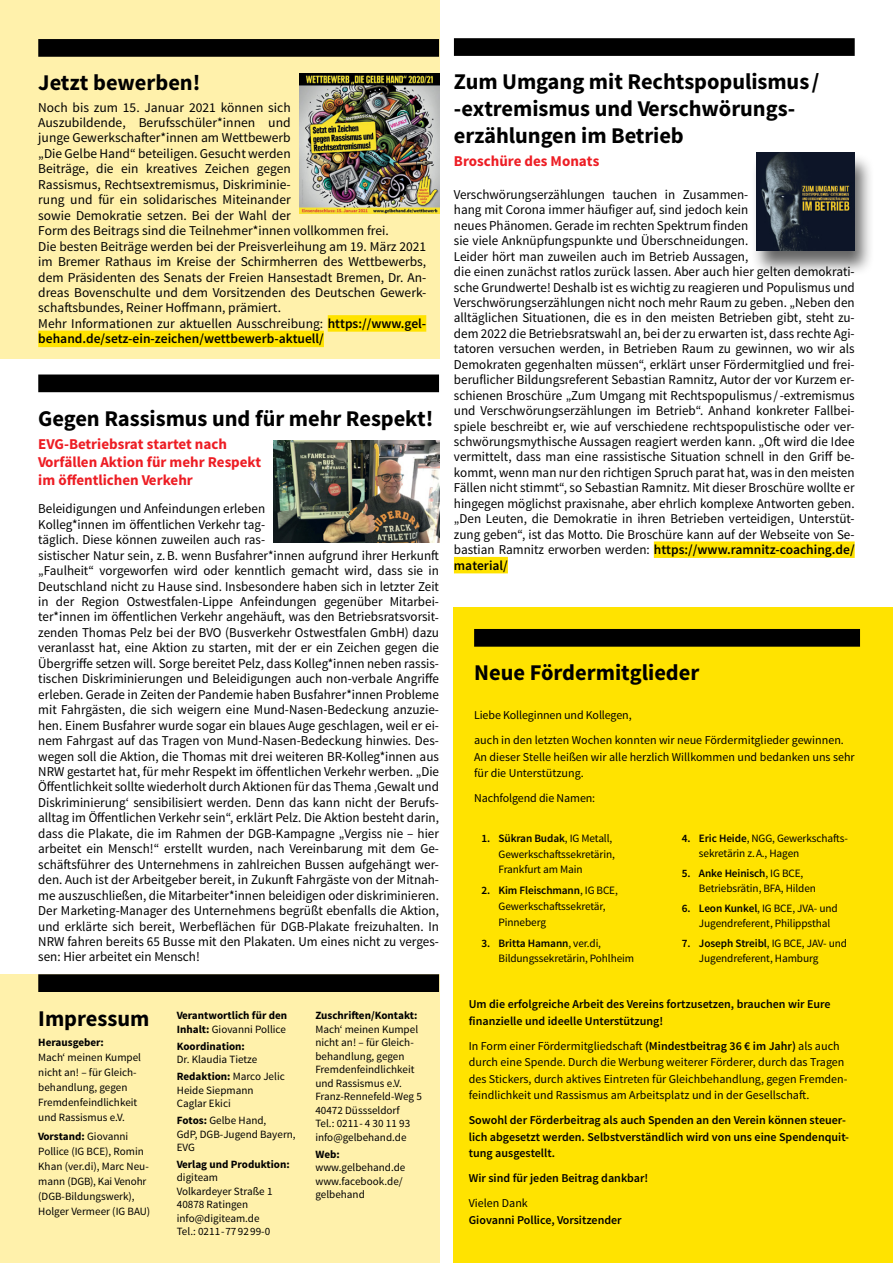
<style>
.page{position:relative;width:893px;height:1263px;background:#fff}
.page>*{position:absolute;margin:0;border:0;box-sizing:border-box;transform-origin:0 0}
.t1{font:700 22.5px/26.5px "Source Sans Pro";letter-spacing:-.005em;color:#000}
.t2{font:700 15px/17.7px "Source Sans Pro";color:#ed1d24}
.t3{font:13.5px/15.5px "Source Sans Pro";color:#000}
.t4{font:12px/16.5px "Source Sans Pro";color:#000}
.t5{font:600 12px/16.5px "Source Sans Pro";color:#000}
.t6{font:11.25px/15.8px "Source Sans Pro";letter-spacing:-.01em;color:#000}
.t7{font:11.1px/13.5px "Source Sans Pro";color:#000}
.t8{font:700 11.1px/13.5px "Source Sans Pro";color:#000}
.s1{font-weight:600}
.s2{font-weight:700}
.s3{font-weight:400}
</style>
<div class="page">
<div style="left:0;top:0;width:439px;height:358px;background:#fff1ab"></div>
<div style="left:454px;top:607px;width:439px;height:656px;background:#ffe300"></div>
<div style="left:0;top:974px;width:439px;height:289px;background:#fff1ab"></div>
<div style="left:38px;top:974px;width:401px;height:18px;background:#000"></div>
<div style="left:474px;top:629px;width:386px;height:18px;background:#000"></div>
<div style="left:38px;top:374px;width:401px;height:18px;background:#000"></div>
<div style="left:454px;top:38px;width:401px;height:18px;background:#000"></div>
<div style="left:750px;top:152px;width:124px;height:125px;background:#000;opacity:.6"></div>
<img style="left:757px;top:152px;width:98px;height:98px">
<div style="left:654px;top:541px;width:201px;height:17px;background:#ffe300"></div>
<div style="left:454px;top:557px;width:54px;height:16px;background:#ffe300"></div>
<div style="left:38px;top:39px;width:401px;height:18px;background:#000"></div>
<div style="left:328px;top:315px;width:98px;height:17px;background:#ffe300"></div>
<div style="left:38px;top:331px;width:286px;height:16px;background:#ffe300"></div>
<img style="left:299px;top:74px;width:140px;height:139px">
<img style="left:274px;top:441px;width:165px;height:101px">
<h1 class="t1" style="left:38px;top:70px;width:164px">Jetzt bewerben!</h1>
<p class="t3" style="left:38px;top:100px;width:390px">Noch bis zum 15. Januar 2021 können sich<br>Auszubildende, Berufsschüler*innen und<br>junge Gewerkschafter*innen am Wettbewerb<br>„Die Gelbe Hand“ beteiligen. Gesucht werden<br>Beiträge, die ein kreatives Zeichen gegen<br>Rassismus, Rechtsextremismus, Diskriminie-<br>rung und für ein solidarisches Miteinander<br>sowie Demokratie setzen. Bei der Wahl der<br>Form des Beitrags sind die Teilnehmer*innen vollkommen frei.<br>Die besten Beiträge werden bei der Preisverleihung am 19. März 2021 im Bremer Rathaus im Kreise der Schirmherren des Wettbewerbs, dem Präsidenten des Senats der Freien Hansestadt Bremen, Dr. An-- dreas Bovenschulte und dem Vorsitzenden des Deutschen Gewerk&shy;schaftsbundes, Reiner Hoffmann, prämiert.<br>Mehr Informationen zur aktuellen Ausschreibung: <span class="s1">https://www.gel&shy;behand.de/setz-ein-zeichen/wettbewerb-aktuell/</span></p>
<h1 class="t1" style="left:38px;top:406px;width:397px">Gegen Rassismus und für mehr Respekt!</h1>
<p class="t2" style="left:38px;top:436px;width:225px">EVG-Betriebsrat startet nach<br>Vorfällen Aktion für mehr Respekt im öffentlichen Verkehr</p>
<p class="t3" style="left:38px;top:501px;width:402px">Beleidigungen und Anfeindungen erleben<br>Kolleg*innen im öffentlichen Verkehr tag-<br>täglich. Diese können zuweilen auch ras-<br>sistischer Natur sein, z.B. wenn Busfahrer*innen aufgrund ihrer Herkunft „Faulheit“ vorgeworfen wird oder kenntlich gemacht wird, dass sie in Deutschland nicht zu Hause sind. Insbesondere haben sich in letzter Zeit in der Region Ostwestfalen-Lippe Anfeindungen gegenüber Mitarbei&shy;ter*innen im öffentlichen Verkehr angehäuft, was den Betriebsratsvorsit&shy;zenden Thomas Pelz bei der BVO (Busverkehr Ostwestfalen GmbH) dazu veranlasst hat, eine Aktion zu starten, mit der er ein Zeichen gegen die Übergriffe setzen will. Sorge bereitet Pelz, dass Kolleg*innen neben rassis&shy;tischen Diskriminierungen und Beleidigungen auch non-verbale Angriffe erleben. Gerade in Zeiten der Pandemie haben Busfahrer*innen Probleme mit Fahrgästen, die sich weigern eine Mund-Nasen-Bedeckung anzuzie&shy;hen. Einem Busfahrer wurde sogar ein blaues Auge geschlagen, weil er ei&shy;nem Fahrgast auf das Tragen von Mund-Nasen-Bedeckung hinwies. Des&shy;wegen soll die Aktion, die Thomas mit drei weiteren BR-Kolleg*innen aus NRW gestartet hat, für mehr Respekt im öffentlichen Verkehr werben. „Die Öffentlichkeit sollte wiederholt durch Aktionen für das Thema ‚Gewalt und Diskriminierung‘ sensibilisiert werden. Denn das kann nicht der Berufs&shy;alltag im Öffentlichen Verkehr sein“, erklärt Pelz. Die Aktion besteht darin, dass die Plakate, die im Rahmen der DGB-Kampagne „Vergiss nie – hier arbeitet ein Mensch!“ erstellt wurden, nach Vereinbarung mit dem Ge&shy;schäftsführer des Unternehmens in zahlreichen Bussen aufgehängt wer&shy;den. Auch ist der Arbeitgeber bereit, in Zukunft Fahrgäste von der Mitnah&shy;me auszuschließen, die Mitarbeiter*innen beleidigen oder diskriminieren.<br>Der Marketing-Manager des Unternehmens begrüßt ebenfalls die Aktion, und erklärte sich bereit, Werbeflächen für DGB-Plakate freizuhalten. In NRW fahren bereits 65 Busse mit den Plakaten. Um eines nicht zu verges&shy;sen: Hier arbeitet ein Mensch!</p>
<h1 class="t1" style="left:38px;top:1005px;width:113px">Impressum</h1>
<p class="t8" style="left:38px;top:1036px;width:67px">Herausgeber:</p>
<p class="t7" style="left:38px;top:1050px;width:104px;line-height:15px">Mach‘ meinen Kumpel nicht an! – für Gleich&shy;behandlung, gegen<br>Fremdenfeindlichkeit und Rassismus e.V.</p>
<p class="t7" style="left:38px;top:1129px;width:113px;line-height:15px"><span class="s2">Vorstand:</span> Giovanni<br>Pollice (IG BCE), Romin<br>Khan (ver.di), Marc Neu&shy;mann (DGB), Kai Venohr (DGB-Bildungswerk),<br>Holger Vermeer (IG BAU)</p>
<p class="t8" style="left:177px;top:1009px;width:112px">Verantwortlich für den<br>Inhalt: <span class="s3">Giovanni Pollice</span></p>
<p class="t8" style="left:177px;top:1040px;width:70px">Koordination:</p>
<p class="t7" style="left:177px;top:1051px;width:109px;line-height:17px">Dr. Klaudia Tietze<br><span class="s2">Redaktion:</span> Marco Jelic</p>
<p class="t7" style="left:177px;top:1083px;width:78px">Heide Siepmann<br>Caglar Ekici</p>
<p class="t7" style="left:177px;top:1114px;width:120px"><span class="s2">Fotos:</span> Gelbe Hand,<br>GdP, DGB-Jugend Bayern,<br>EVG</p>
<p class="t8" style="left:177px;top:1158px;width:114px">Verlag und Produktion:</p>
<p class="t7" style="left:177px;top:1171px;width:97px">digiteam<br>Volkardeyer Straße 1<br>40878 Ratingen info@digiteam.de<br>Tel.: 0211-77 92 99-0</p>
<p class="t8" style="left:315px;top:1009px;width:104px">Zuschriften/Kontakt:</p>
<p class="t7" style="left:315px;top:1022px;width:108px">Mach‘ meinen Kumpel nicht an! – für Gleich&shy;behandlung, gegen<br>Fremdenfeindlichkeit und Rassismus e.V.<br>Franz-Rennefeld-Weg 5<br>40472 Düssseldorf<br>Tel.: 0211- 4 30 11 93 info@gelbehand.de</p>
<p class="t8" style="left:315px;top:1148px;width:26px">Web:</p>
<p class="t7" style="left:315px;top:1161px;width:92px">www.gelbehand.de www.facebook.de/ gelbehand</p>
<h1 class="t1" style="left:454px;top:70px;width:367px">Zum Umgang mit Rechtspopulismus / -extremismus und Verschwörungs&shy;erzählungen im Betrieb</h1>
<p class="t2" style="left:454px;top:153px;width:147px">Broschüre des Monats</p>
<p class="t3" style="left:454px;top:187px;width:402px">Verschwörungserzählungen tauchen in Zusammen-<br>hang mit Corona immer häufiger auf, sind jedoch kein<br>neues Phänomen. Gerade im rechten Spektrum finden<br>sie viele Anknüpfungspunkte und Überschneidungen.<br>Leider hört man zuweilen auch im Betrieb Aussagen,<br>die einen zunächst ratlos zurück lassen. Aber auch hier gelten demokrati&shy;sche Grundwerte! Deshalb ist es wichtig zu reagieren und Populismus und Verschwörungserzählungen nicht noch mehr Raum zu geben. „Neben den alltäglichen Situationen, die es in den meisten Betrieben gibt, steht zu&shy;dem 2022 die Betriebsratswahl an, bei der zu erwarten ist, dass rechte Agi&shy;tatoren versuchen werden, in Betrieben Raum zu gewinnen, wo wir als Demokraten gegenhalten müssen“, erklärt unser Fördermitglied und frei&shy;beruflicher Bildungsreferent Sebastian Ramnitz, Autor der vor Kurzem er&shy;schienen Broschüre „Zum Umgang mit Rechtspopulismus /-extremismus und Verschwörungserzählungen im Betrieb“. Anhand konkreter Fallbei&shy;spiele beschreibt er, wie auf verschiedene rechtspopulistische oder ver&shy;schwörungsmythische Aussagen reagiert werden kann. „Oft wird die Idee vermittelt, dass man eine rassistische Situation schnell in den Griff be&shy;kommt, wenn man nur den richtigen Spruch parat hat, was in den meisten Fällen nicht stimmt“, so Sebastian Ramnitz. Mit dieser Broschüre wollte er hingegen möglichst praxisnahe, aber ehrlich komplexe Antworten geben. „Den Leuten, die Demokratie in ihren Betrieben verteidigen, Unterstüt&shy;zung geben“, ist das Motto. Die Broschüre kann auf der Webseite von Se&shy;bastian Ramnitz erworben werden: <span class="s1">https://www.ramnitz-coaching.de/ material/</span></p>
<h1 class="t1" style="left:474px;top:660px;width:227px">Neue Fördermitglieder</h1>
<p class="t4" style="left:474px;top:703px;width:371px;line-height:25px">Liebe Kolleginnen und Kollegen,<br>auch in den letzten Wochen konnten wir neue Fördermitglieder gewinnen.</p>
<p class="t4" style="left:474px;top:749px;width:382px">An dieser Stelle heißen wir alle herzlich Willkommen und bedanken uns sehr für die Unterstützung.</p>
<p class="t4" style="left:474px;top:790px;width:123px">Nachfolgend die Namen:</p>
<p class="t6" style="left:499px;top:830px;width:118px;text-indent:-17px"><span class="s1">1. Sükran Budak</span>, IG Metall,<br>Gewerkschaftssekretärin,<br>Frankfurt am Main</p>
<p class="t6" style="left:499px;top:883px;width:121px;text-indent:-17px"><span class="s1">2. Kim Fleischmann</span>, IG BCE,<br>Gewerkschaftssekretär,<br>Pinneberg</p>
<p class="t6" style="left:499px;top:935px;width:137px;text-indent:-17px"><span class="s1">3. Britta Hamann</span>, ver.di,<br>Bildungssekretärin, Pohlheim</p>
<p class="t6" style="left:699px;top:831px;width:150px;line-height:15px;text-indent:-17px"><span class="s1">4. Eric Heide</span>, NGG, Gewerkschafts&shy;sekretärin z.A., Hagen</p>
<p class="t6" style="left:699px;top:866px;width:119px;line-height:15px;text-indent:-17px"><span class="s1">5. Anke Heinisch</span>, IG BCE,<br>Betriebsrätin, BFA, Hilden</p>
<p class="t6" style="left:699px;top:901px;width:140px;line-height:15px;text-indent:-17px"><span class="s1">6. Leon Kunkel</span>, IG BCE, JVA- und<br>Jugendreferent, Philippsthal</p>
<p class="t6" style="left:699px;top:936px;width:150px;line-height:15px;text-indent:-17px"><span class="s1">7. Joseph Streibl</span>, IG BCE, JAV- und<br>Jugendreferent, Hamburg</p>
<p class="t5" style="left:469px;top:996px;width:363px">Um die erfolgreiche Arbeit des Vereins fortzusetzen, brauchen wir Eure finanzielle und ideelle Unterstützung!</p>
<p class="t4" style="left:469px;top:1038px;width:380px">In Form einer Fördermitgliedschaft <span class="s1">(Mindestbeitrag 36 € im Jahr)</span> als auch durch eine Spende. Durch die Werbung weiterer Förderer, durch das Tragen des Stickers, durch aktives Eintreten für Gleichbehandlung, gegen Fremden&shy;feindlichkeit und Rassismus am Arbeitsplatz und in der Gesellschaft.</p>
<p class="t5" style="left:469px;top:1112px;width:382px">Sowohl der Förderbeitrag als auch Spenden an den Verein können steuer&shy;lich abgesetzt werden. Selbstverständlich wird von uns eine Spendenquit&shy;tung ausgestellt.</p>
<p class="t5" style="left:469px;top:1170px;width:181px">Wir sind für jeden Beitrag dankbar!</p>
<p class="t4" style="left:469px;top:1195px;width:61px">Vielen Dank</p>
<p class="t5" style="left:469px;top:1212px;width:154px">Giovanni Pollice, Vorsitzender</p>
</div>
